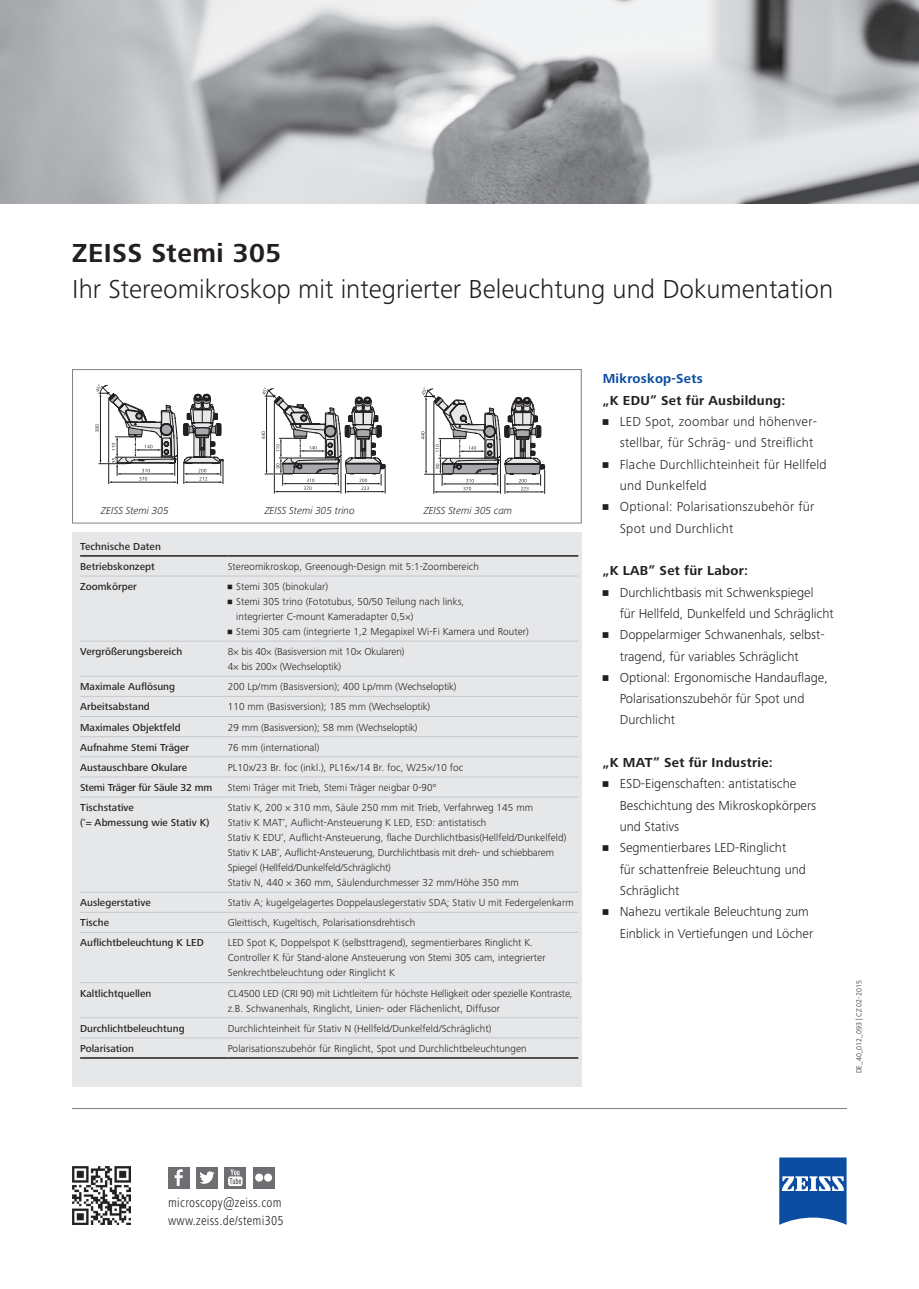
<style>
.page{position:relative;width:919px;height:1289px;background:#fff}
.page>*{position:absolute;margin:0;border:0;box-sizing:border-box;transform-origin:0 0}
.t1{font:300 27px "Zeiss Frutiger Next Pro";color:#231f20}
.t2{font:700 27px "Zeiss Frutiger Next Pro";letter-spacing:.02em;color:#231f20}
.t3{font:300 13.5px/21.3px "Zeiss Frutiger Next Pro";color:#231f20}
.t4{font:300 13.5px/21.3px "Zeiss Frutiger Next Pro";letter-spacing:.02em;color:#231f20}
.t5{font:700 13.5px "Zeiss Frutiger Next Pro";letter-spacing:.02em;color:#231f20}
.t6{font:300 condensed 13.5px/18px "Zeiss Frutiger Next Pro";letter-spacing:.02em;color:#231f20}
.t7{font:700 13.5px "Zeiss Frutiger Next Pro";letter-spacing:.02em;color:#0d4da1}
.t8{font:300 10.5px/15px "Zeiss Frutiger Next Pro";letter-spacing:.005em;color:#231f20}
.t9{font:500 10.5px/20.1px "Zeiss Frutiger Next Pro";letter-spacing:.005em;color:#231f20}
.t10{font:italic 300 10.5px "Zeiss Frutiger Next Pro";color:#231f20}
.t11{font:500 10.5px "Zeiss Frutiger Next Pro";letter-spacing:-.015em;color:#231f20}
.t12{font:300 7.5px "Zeiss Frutiger Next Pro";color:#231f20}
</style>
<div class="page">
<img style="left:0;top:0;width:918px;height:203px">
<svg style="left:95px;top:384px;width:129px;height:100px"></svg>
<svg style="left:261px;top:387px;width:125px;height:106px"></svg>
<svg style="left:421px;top:388px;width:124px;height:105px"></svg>
<svg style="left:779px;top:1157px;width:67px;height:67px;background:#3b6fb3"></svg>
<div style="left:168px;top:1166px;width:21px;height:22px;background:#6d6e71"></div>
<svg style="left:175px;top:1169px;width:8px;height:16px"></svg>
<div style="left:253px;top:1166px;width:21px;height:22px;background:#6d6e71"></div>
<div style="left:255px;top:1173px;width:8px;height:8px;background:#fff;border-radius:50%"></div>
<div style="left:264px;top:1173px;width:8px;height:8px;background:#fff;border-radius:50%"></div>
<div style="left:196px;top:1166px;width:21px;height:22px;background:#6d6e71"></div>
<svg style="left:199px;top:1171px;width:16px;height:12px"></svg>
<div style="left:225px;top:1166px;width:21px;height:22px;background:#6d6e71"></div>
<svg style="left:228px;top:1169px;width:14px;height:16px"></svg>
<img style="left:72px;top:1166px;width:58px;height:58px">
<div style="left:72px;top:532px;width:509px;height:554px;background:#e6e7e9"></div>
<div style="left:72px;top:369px;width:509px;height:154px;border:1px solid #808285"></div>
<hr style="left:80px;top:575px;width:148px;height:1px;background:#c7c8ca">
<hr style="left:228px;top:575px;width:350px;height:1px;background:#c7c8ca">
<hr style="left:80px;top:641px;width:148px;height:1px;background:#c7c8ca">
<hr style="left:228px;top:641px;width:350px;height:1px;background:#c7c8ca">
<hr style="left:80px;top:676px;width:148px;height:1px;background:#c7c8ca">
<hr style="left:228px;top:676px;width:350px;height:1px;background:#c7c8ca">
<hr style="left:80px;top:696px;width:148px;height:1px;background:#c7c8ca">
<hr style="left:228px;top:696px;width:350px;height:1px;background:#c7c8ca">
<hr style="left:80px;top:716px;width:148px;height:1px;background:#c7c8ca">
<hr style="left:228px;top:716px;width:350px;height:1px;background:#c7c8ca">
<hr style="left:80px;top:736px;width:148px;height:1px;background:#c7c8ca">
<hr style="left:228px;top:736px;width:350px;height:1px;background:#c7c8ca">
<hr style="left:80px;top:756px;width:148px;height:1px;background:#c7c8ca">
<hr style="left:228px;top:756px;width:350px;height:1px;background:#c7c8ca">
<hr style="left:80px;top:776px;width:148px;height:1px;background:#c7c8ca">
<hr style="left:228px;top:776px;width:350px;height:1px;background:#c7c8ca">
<hr style="left:80px;top:796px;width:148px;height:1px;background:#c7c8ca">
<hr style="left:228px;top:796px;width:350px;height:1px;background:#c7c8ca">
<hr style="left:80px;top:555px;width:148px;height:1px;background:#231f20">
<hr style="left:228px;top:555px;width:350px;height:1px;background:#231f20">
<hr style="left:80px;top:892px;width:148px;height:1px;background:#c7c8ca">
<hr style="left:228px;top:892px;width:350px;height:1px;background:#c7c8ca">
<hr style="left:80px;top:912px;width:148px;height:1px;background:#c7c8ca">
<hr style="left:228px;top:912px;width:350px;height:1px;background:#c7c8ca">
<hr style="left:80px;top:932px;width:148px;height:1px;background:#c7c8ca">
<hr style="left:228px;top:932px;width:350px;height:1px;background:#c7c8ca">
<hr style="left:80px;top:982px;width:148px;height:1px;background:#c7c8ca">
<hr style="left:228px;top:982px;width:350px;height:1px;background:#c7c8ca">
<hr style="left:80px;top:1017px;width:148px;height:1px;background:#c7c8ca">
<hr style="left:228px;top:1017px;width:350px;height:1px;background:#c7c8ca">
<hr style="left:80px;top:1037px;width:148px;height:1px;background:#c7c8ca">
<hr style="left:228px;top:1037px;width:350px;height:1px;background:#c7c8ca">
<hr style="left:80px;top:1057px;width:148px;height:1px;background:#231f20">
<hr style="left:228px;top:1057px;width:350px;height:1px;background:#231f20">
<hr style="left:72px;top:1108px;width:774px;height:1px;background:#808285">
<h1 class="t2" style="left:72px;top:238px;width:210px">ZEISS Stemi 305</h1>
<h1 class="t1" style="left:72px;top:274px;width:762px">Ihr Stereomikroskop mit integrierter Beleuchtung und Dokumentation</h1>
<p class="t10" style="left:101px;top:504px;width:69px">ZEISS Stemi 305</p>
<p class="t10" style="left:265px;top:504px;width:92px">ZEISS Stemi 305 trino</p>
<p class="t10" style="left:423px;top:504px;width:90px">ZEISS Stemi 305 cam</p>
<p class="t9" style="left:80px;top:536px;width:82px">Technische Daten<br>Betriebskonzept</p>
<p class="t8" style="left:228px;top:559px;width:253px">Stereomikroskop, Greenough-Design mit 5:1-Zoombereich</p>
<p class="t9" style="left:80px;top:576px;width:58px">Zoomkörper</p>
<p class="t8" style="left:228px;top:579px;width:102px">• Stemi 305 (binokular)</p>
<p class="t8" style="left:236px;top:594px;width:230px;text-indent:-9px">• Stemi 305 trino (Fototubus, 50/50 Teilung nach links, integrierter C-mount Kameradapter 0,5×)</p>
<p class="t8" style="left:228px;top:624px;width:303px">• Stemi 305 cam (integrierte 1,2 Megapixel Wi-Fi Kamera und Router)</p>
<p class="t9" style="left:80px;top:641px;width:104px">Vergrößerungsbereich</p>
<p class="t8" style="left:228px;top:644px;width:178px">8× bis 40× (Basisversion mit 10× Okularen)<br>4× bis 200× (Wechseloptik)</p>
<p class="t9" style="left:80px;top:676px;width:96px">Maximale Auflösung</p>
<p class="t8" style="left:228px;top:679px;width:230px">200 Lp/mm (Basisversion); 400 Lp/mm (Wechseloptik)</p>
<p class="t9" style="left:80px;top:697px;width:71px">Arbeitsabstand</p>
<p class="t8" style="left:228px;top:699px;width:204px">110 mm (Basisversion); 185 mm (Wechseloptik)</p>
<p class="t9" style="left:80px;top:717px;width:102px">Maximales Objektfeld</p>
<p class="t8" style="left:228px;top:719px;width:191px">29 mm (Basisversion); 58 mm (Wechseloptik)</p>
<p class="t9" style="left:80px;top:737px;width:111px">Aufnahme Stemi Träger</p>
<p class="t8" style="left:228px;top:739px;width:93px">76 mm (international)</p>
<p class="t9" style="left:80px;top:757px;width:108px">Austauschbare Okulare</p>
<p class="t8" style="left:228px;top:759px;width:237px">PL10x/23 Br. foc (inkl.), PL16×/14 Br. foc, W25×/10 foc</p>
<p class="t11" style="left:80px;top:781px;width:134px">Stemi Träger für Säule 32 mm</p>
<p class="t8" style="left:228px;top:779px;width:210px">Stemi Träger mit Trieb, Stemi Träger neigbar 0-90°</p>
<p class="t9" style="left:80px;top:800px;width:131px;line-height:15px">Tischstative<br>(<sup>*</sup>= Abmessung wie Stativ K)</p>
<p class="t8" style="left:228px;top:800px;width:340px">Stativ K, 200 × 310 mm, Säule 250 mm mit Trieb, Verfahrweg 145 mm<br>Stativ K MAT<sup>*</sup>, Auflicht-Ansteuerung K LED, ESD: antistatisch<br>Stativ K EDU<sup>*</sup>, Auflicht-Ansteuerung, flache Durchlichtbasis(Hellfeld/Dunkelfeld)<br>Stativ K LAB<sup>*</sup>, Auflicht-Ansteuerung, Durchlichtbasis mit dreh- und schiebbarem Spiegel (Hellfeld/Dunkelfeld/Schräglicht)<br>Stativ N, 440 × 360 mm, Säulendurchmesser 32 mm/Höhe 350 mm</p>
<p class="t9" style="left:80px;top:892px;width:72px">Auslegerstative</p>
<p class="t8" style="left:228px;top:895px;width:347px">Stativ A; kugelgelagertes Doppelauslegerstativ SDA; Stativ U mit Federgelenkarm</p>
<p class="t9" style="left:80px;top:912px;width:30px">Tische</p>
<p class="t8" style="left:228px;top:915px;width:189px">Gleittisch, Kugeltisch, Polarisationsdrehtisch</p>
<p class="t9" style="left:80px;top:932px;width:125px">Auflichtbeleuchtung K LED</p>
<p class="t8" style="left:228px;top:935px;width:319px">LED Spot K, Doppelspot K (selbsttragend), segmentierbares Ringlicht K.<br>Controller K für Stand-alone Ansteuerung von Stemi 305 cam, integrierter<br>Senkrechtbeleuchtung oder Ringlicht K</p>
<p class="t9" style="left:80px;top:983px;width:73px">Kaltlichtquellen</p>
<p class="t8" style="left:228px;top:985px;width:346px">CL4500 LED (CRI 90) mit Lichtleitern für höchste Helligkeit oder spezielle Kontraste, z.B. Schwanenhals, Ringlicht, Linien- oder Flächenlicht, Diffusor</p>
<p class="t9" style="left:80px;top:1018px;width:106px">Durchlichtbeleuchtung</p>
<p class="t8" style="left:228px;top:1020px;width:265px">Durchlichteinheit für Stativ N (Hellfeld/Dunkelfeld/Schräglicht)</p>
<p class="t9" style="left:80px;top:1038px;width:55px">Polarisation</p>
<p class="t8" style="left:228px;top:1040px;width:300px">Polarisationszubehör für Ringlicht, Spot und Durchlichtbeleuchtungen</p>
<p class="t7" style="left:602px;top:371px;width:102px">Mikroskop-Sets</p>
<p class="t5" style="left:602px;top:392px;width:184px">„K EDU” Set für Ausbildung:</p>
<p class="t4" style="left:602px;top:411px;width:216px;text-align:right">• LED Spot, zoombar und höhenver&shy;stellbar, für Schräg- und Streiflicht</p>
<p class="t4" style="left:619px;top:453px;width:208px;text-indent:-17px">• Flache Durchllichteinheit für Hellfeld und Dunkelfeld</p>
<p class="t4" style="left:619px;top:496px;width:196px;text-indent:-17px">• Optional: Polarisationszubehör für<br>Spot und Durchlicht</p>
<p class="t5" style="left:602px;top:563px;width:147px">„K LAB” Set für Labor:</p>
<p class="t3" style="left:619px;top:581px;width:215px;text-indent:-17px">• Durchlichtbasis mit Schwenkspiegel<br>für Hellfeld, Dunkelfeld und Schräglicht</p>
<p class="t3" style="left:619px;top:624px;width:206px;text-indent:-17px">• Doppelarmiger Schwanenhals, selbst&shy;tragend, für variables Schräglicht</p>
<p class="t3" style="left:619px;top:666px;width:210px;text-indent:-17px">• Optional: Ergonomische Handauflage,<br>Polarisationszubehör für Spot und<br>Durchlicht</p>
<p class="t5" style="left:602px;top:755px;width:172px">„K MAT” Set für Industrie:</p>
<p class="t3" style="left:619px;top:773px;width:198px;text-indent:-17px">• ESD-Eigenschaften: antistatische<br>Beschichtung des Mikroskopkörpers und Stativs</p>
<p class="t3" style="left:619px;top:837px;width:188px;text-indent:-17px">• Segmentierbares LED-Ringlicht<br>für schattenfreie Beleuchtung und<br>Schräglicht</p>
<p class="t3" style="left:619px;top:901px;width:195px;text-indent:-17px">• Nahezu vertikale Beleuchtung zum<br>Einblick in Vertiefungen und Löcher</p>
<p class="t12" style="left:854px;top:1073px;width:95px;rotate:-90deg">DE_40_012_093 | CZ 02-2015</p>
<p class="t6" style="left:168px;top:1193px;width:117px">microscopy@zeiss.com www.zeiss.de/stemi305</p>
</div>
